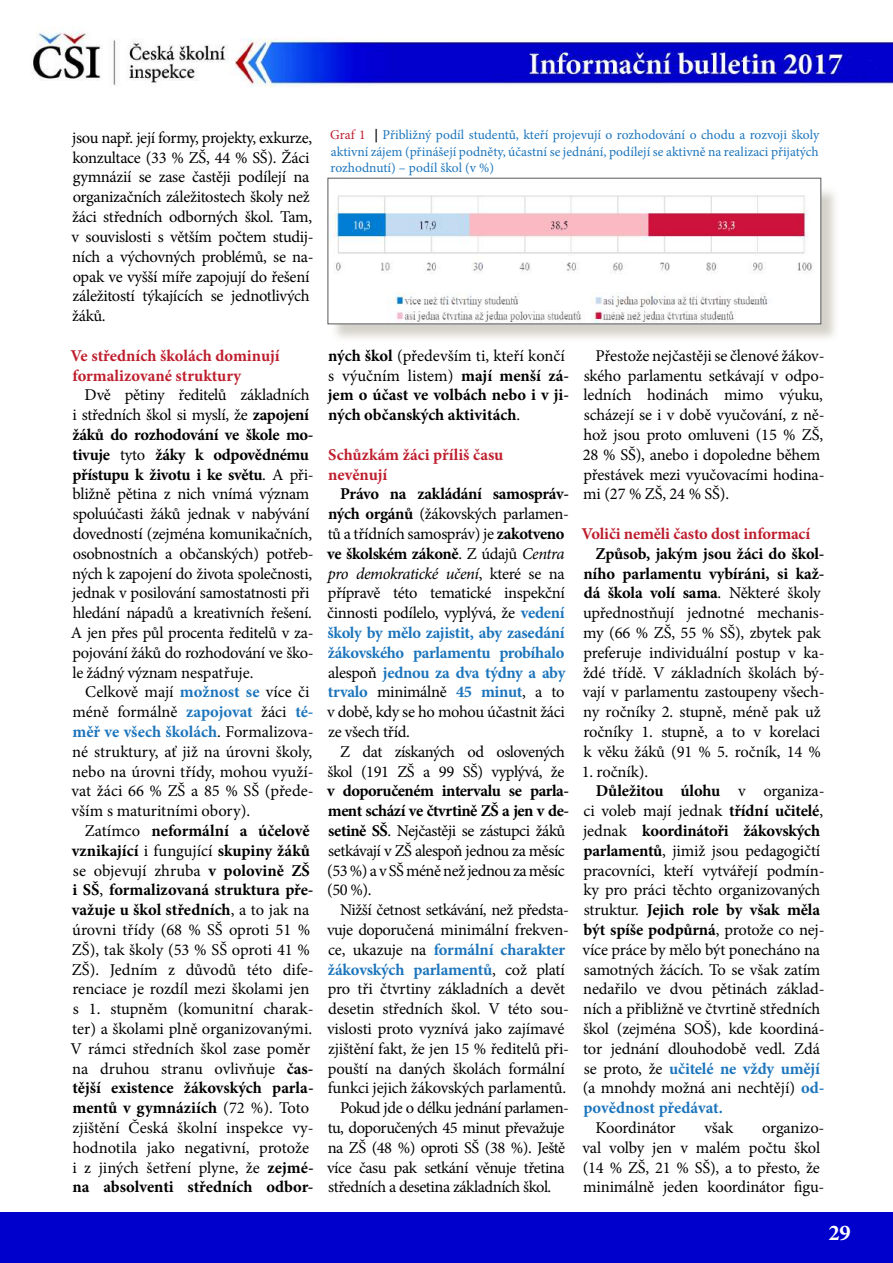
<style>
.page{position:relative;width:893px;height:1263px;background:#fff}
.page>*{position:absolute;margin:0;border:0;box-sizing:border-box;transform-origin:0 0}
.t1{font:700 22.5px "Minion Pro";color:#fff}
.t2{font:16.5px/19.8px "Minion Pro";letter-spacing:-.015em;color:#000}
.t3{font:700 16.5px/19.8px "Minion Pro";letter-spacing:-.005em;color:#000}
.t4{font:700 16.5px/19.8px "Minion Pro";letter-spacing:-.005em;color:#be1e2d}
.t5{font:700 16.5px "Minion Pro";letter-spacing:-.01em;color:#1c75bc}
.t6{font:16.5px/19.8px "Minion Pro";letter-spacing:-.035em;color:#000;text-align:right}
.t7{font:13.5px/16.2px "Minion Pro";color:#1c75bc;text-align:justify}
.s1{font-weight:700}
.s2{font-weight:700;color:#1c75bc}
.s3{color:#be1e2d}
.s4{font-weight:700;color:#000}
.s5{font-weight:400}
.s6{font-style:italic}
.s7{font-weight:400;color:#000}
</style>
<div class="page">
<div style="left:0;top:1212px;width:893px;height:51px;background:#00c"></div>
<img style="left:32px;top:29px;width:861px;height:58px">
<div style="left:330px;top:181px;width:510px;height:162px;background:#c6c4b9;opacity:.75"></div>
<img style="left:330px;top:184px;width:489px;height:138px">
<div style="left:328px;top:178px;width:493px;height:146px;border:1px solid #58595b"></div>
<p class="t2" style="left:72px;top:128px;width:244px">jsou např. její formy, projekty, exkurze, konzultace (33 % ZŠ, 44 % SŠ). Žáci gymnázií se zase častěji podílejí na organizačních záležitostech školy než žáci středních odborných škol. Tam, v souvislosti s větším počtem studij&shy;ních a výchovných problémů, se na&shy;opak ve vyšší míře zapojují do řešení záležitostí týkajících se jednotlivých žáků.</p>
<p class="t4" style="left:70px;top:345px;width:211px">Ve středních školách dominují formalizované struktury</p>
<p class="t2" style="left:71px;top:385px;width:244px;text-indent:14px">Dvě pětiny ředitelů základních i středních škol si myslí, že <span class="s1">zapojení žáků do rozhodování ve škole mo&shy;tivuje</span> tyto <span class="s1">žáky k odpovědnému přístupu k životu i ke světu</span>. A při&shy;bližně pětina z nich vnímá význam spoluúčasti žáků jednak v nabývání dovedností (zejména komunikačních, osobnostních a občanských) potřeb&shy;ných k zapojení do života společnosti, jednak v posilování samostatnosti při hledání nápadů a kreativních řešení.<br>A jen přes půl procenta ředitelů v za&shy;pojování žáků do rozhodování ve ško&shy;le žádný význam nespatřuje.</p>
<p class="t2" style="left:72px;top:682px;width:244px;text-indent:14px">Celkově mají <span class="s2">možnost se</span> více či méně formálně <span class="s2">zapojovat</span> žáci <span class="s2">té&shy;měř ve všech školách</span>. Formalizova&shy;né struktury, ať již na úrovni školy, nebo na úrovni třídy, mohou využí&shy;vat žáci 66 % ZŠ a 85 % SŠ (přede&shy;vším s maturitními obory).</p>
<p class="t2" style="left:70px;top:821px;width:245px;text-indent:14px">Zatímco <span class="s1">neformální a účelově vznikající</span> i fungující <span class="s1">skupiny žáků </span>se objevují zhruba <span class="s1">v polovině ZŠ i SŠ</span>, <span class="s1">formalizovaná struktura pře&shy;važuje u škol středních</span>, a to jak na úrovni třídy (68 % SŠ oproti 51 % ZŠ), tak školy (53 % SŠ oproti 41 % ZŠ). Jedním z důvodů této dife&shy;renciace je rozdíl mezi školami jen s 1. stupněm (komunitní charak&shy;ter) a školami plně organizovanými.<br>V rámci středních škol zase poměr na druhou stranu ovlivňuje <span class="s1">čas&shy;tější existence žákovských parla&shy;mentů v gymnáziích</span> (72 %). Toto zjištění Česká školní inspekce vy&shy;hodnotila jako negativní, protože i z jiných šetření plyne, že <span class="s1">zejmé&shy;na absolventi středních odbor-</span></p>
<p class="t7" style="left:330px;top:127px;width:490px"><span class="s3">Graf 1</span> <span class="s4">|</span> Přibližný podíl studentů, kteří projevují o rozhodování o chodu a rozvoji školy aktivní zájem (přinášejí podněty, účastní se jednání, podílejí se aktivně na realizaci přijatých rozhodnutí) – podíl škol (v %)</p>
<p class="t3" style="left:328px;top:345px;width:243px">ných škol <span class="s5">(především ti, kteří končí s výučním listem)</span> mají menší zá&shy;jem o účast ve volbách nebo i v ji&shy;ných občanských aktivitách<span class="s5">.</span></p>
<p class="t4" style="left:328px;top:444px;width:177px">Schůzkám žáci příliš času nevěnují</p>
<p class="t2" style="left:327px;top:484px;width:244px;text-indent:13px"><span class="s1">Právo na zakládání samospráv&shy;ných orgánů</span> (žákovských parlamen&shy;tů a třídních samospráv) je <span class="s1">zakotveno ve školském zákoně</span>. Z údajů <span class="s6">Centra pro demokratické učení</span>, které se na přípravě této tematické inspekční činnosti podílelo, vyplývá, že <span class="s2">vedení školy by mělo zajistit, aby zasedání žákovského parlamentu probíhalo </span>alespoň <span class="s2">jednou za dva týdny a aby trvalo</span> minimálně <span class="s2">45 minut</span>, a to v době, kdy se ho mohou účastnit žáci ze všech tříd.</p>
<p class="t6" style="left:328px;top:742px;width:239px">Z dat získaných od oslovených škol (191 ZŠ a 99 SŠ) vyplývá, že</p>
<p class="t2" style="left:327px;top:781px;width:243px"><span class="s1">v doporučeném intervalu se parla&shy;ment schází ve čtvrtině ZŠ a jen v de&shy;setině SŠ</span>. Nejčastěji se zástupci žáků setkávají v ZŠ alespoň jednou za měsíc (53 %) a v SŠ méně než jednou za měsíc (50 %).</p>
<p class="t2" style="left:340px;top:900px;width:231px">Nižší četnost setkávání, než předsta-</p>
<p class="t2" style="left:327px;top:920px;width:244px">vuje doporučená minimální frekven-</p>
<p class="t5" style="left:328px;top:938px;width:238px"><span class="s7">ce, ukazuje na</span> formální charakter</p>
<p class="t5" style="left:328px;top:958px;width:239px">žákovských parlamentů<span class="s7">, což platí</span></p>
<p class="t2" style="left:328px;top:979px;width:239px">pro tři čtvrtiny základních a devět</p>
<p class="t2" style="left:328px;top:999px;width:242px">desetin středních škol. V této sou-</p>
<p class="t2" style="left:327px;top:1019px;width:239px">vislosti proto vyznívá jako zajímavé</p>
<p class="t2" style="left:328px;top:1039px;width:243px">zjištění fakt, že jen 15 % ředitelů při-</p>
<p class="t2" style="left:328px;top:1058px;width:238px">pouští na daných školách formální</p>
<p class="t2" style="left:328px;top:1078px;width:240px">funkci jejich žákovských parlamentů.</p>
<p class="t2" style="left:340px;top:1098px;width:230px">Pokud jde o délku jednání parlamen-</p>
<p class="t2" style="left:328px;top:1118px;width:238px">tu, doporučených 45 minut převažuje</p>
<p class="t6" style="left:328px;top:1138px;width:239px">na ZŠ (48 %) oproti SŠ (38 %). Ještě</p>
<p class="t2" style="left:327px;top:1157px;width:239px">více času pak setkání věnuje třetina</p>
<p class="t2" style="left:328px;top:1177px;width:225px">středních a desetina základních škol.</p>
<p class="t2" style="left:583px;top:346px;width:243px;text-indent:13px">Přestože nejčastěji se členové žákov&shy;ského parlamentu setkávají v odpo&shy;ledních hodinách mimo výuku, scházejí se i v době vyučování, z ně&shy;hož jsou proto omluveni (15 % ZŠ,<br>28 % SŠ), anebo i dopoledne během přestávek mezi vyučovacími hodina&shy;mi (27 % ZŠ, 24 % SŠ).</p>
<p class="t4" style="left:581px;top:523px;width:230px">Voliči neměli často dost informací</p>
<p class="t2" style="left:582px;top:544px;width:244px;text-indent:13px"><span class="s1">Způsob, jakým jsou žáci do škol&shy;ního parlamentu vybíráni, si kaž&shy;dá škola volí sama</span>. Některé školy upřednostňují jednotné mechanis&shy;my (66 % ZŠ, 55 % SŠ), zbytek pak preferuje individuální postup v ka&shy;ždé třídě. V základních školách bý&shy;vají v parlamentu zastoupeny všech&shy;ny ročníky 2. stupně, méně pak už ročníky 1. stupně, a to v korelaci k věku žáků (91 % 5. ročník, 14 %</p>
<p class="t2" style="left:582px;top:761px;width:68px">1. ročník).</p>
<p class="t3" style="left:596px;top:781px;width:230px">Důležitou úlohu <span class="s5">v organiza-</span></p>
<p class="t2" style="left:584px;top:801px;width:241px">ci voleb mají jednak <span class="s1">třídní učitelé</span>,</p>
<p class="t3" style="left:583px;top:820px;width:239px"><span class="s5">jednak</span> koordinátoři žákovských</p>
<p class="t2" style="left:583px;top:841px;width:238px"><span class="s1">parlamentů</span>, jimiž jsou pedagogičtí</p>
<p class="t2" style="left:583px;top:860px;width:243px">pracovníci, kteří vytvářejí podmín-</p>
<p class="t2" style="left:583px;top:880px;width:238px">ky pro práci těchto organizovaných</p>
<p class="t3" style="left:584px;top:900px;width:238px"><span class="s5">struktur.</span> Jejich role by však měla</p>
<p class="t3" style="left:584px;top:919px;width:242px">být spíše podpůrná<span class="s5">, protože co nej-</span></p>
<p class="t2" style="left:582px;top:940px;width:239px">více práce by mělo být ponecháno na</p>
<p class="t2" style="left:584px;top:959px;width:238px">samotných žácích. To se však zatím</p>
<p class="t2" style="left:583px;top:979px;width:243px">nedařilo ve dvou pětinách základ-</p>
<p class="t2" style="left:583px;top:999px;width:239px">ních a přibližně ve čtvrtině středních</p>
<p class="t2" style="left:583px;top:1019px;width:243px">škol (zejména SOŠ), kde koordiná-</p>
<p class="t2" style="left:583px;top:1039px;width:238px">tor jednání dlouhodobě vedl. Zdá</p>
<p class="t5" style="left:584px;top:1057px;width:238px"><span class="s7">se proto, že</span> učitelé ne vždy umějí</p>
<p class="t2" style="left:583px;top:1078px;width:243px">(a mnohdy možná ani nechtějí) <span class="s2">od-</span></p>
<p class="t5" style="left:583px;top:1096px;width:141px">povědnost předávat.</p>
<p class="t2" style="left:596px;top:1118px;width:82px">Koordinátor</p>
<p class="t2" style="left:704px;top:1118px;width:30px">však</p>
<p class="t2" style="left:582px;top:1118px;width:244px;text-indent:180px">organizo&shy;val volby jen v malém počtu škol (14 % ZŠ, 21 % SŠ), a to přesto, že minimálně jeden koordinátor figu-</p>
<h1 class="t1" style="left:828px;top:1217px;width:24px">29</h1>
</div>
